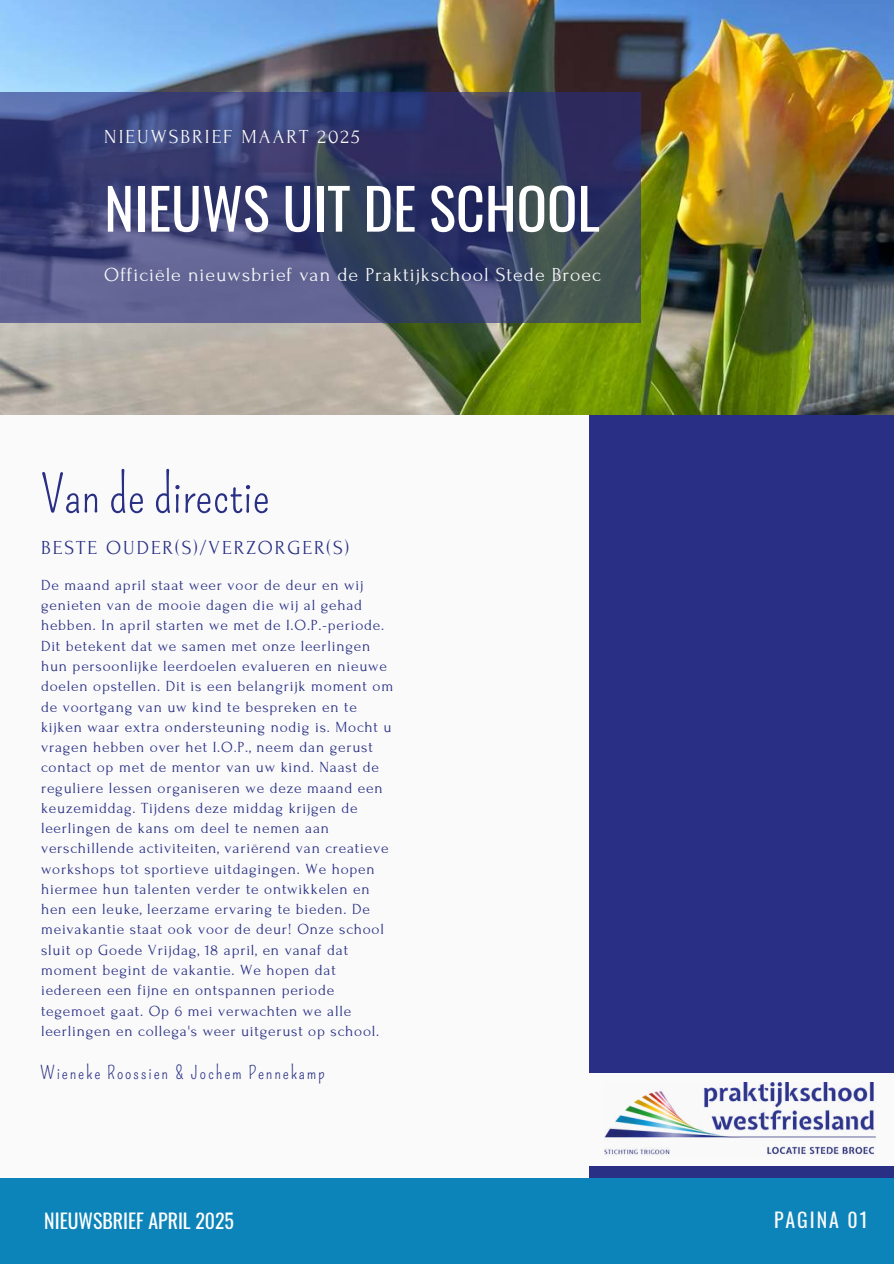
<style>
.page{position:relative;width:894px;height:1264px;background:#fff}
.page>*{position:absolute;margin:0;border:0;box-sizing:border-box;transform-origin:0 0}
.t1{font:56.4px "Oswald";color:#fff}
.t2{font:51px "Pompiere";color:#282f84}
.t3{font:19.8px "Forum";letter-spacing:.05em;color:#fafafa}
.t4{font:19.8px "Forum";letter-spacing:.1em;color:#282f84}
.t5{font:19.8px "Forum";letter-spacing:.1em;color:#fafafa}
.t6{font:19.8px "Oswald";color:#fff}
.t7{font:19.8px "Oswald";letter-spacing:.1em;color:#fafafa}
.t8{font:18px "Pompiere";letter-spacing:.1em;color:#282f84}
.t9{font:15.45px/20.2px "Forum";letter-spacing:.05em;color:#282f84}
</style>
<div class="page">
<div style="left:0;top:0;width:893px;height:1263px;background:#fafafa"></div>
<div style="left:589px;top:414px;width:304px;height:771px;background:#282f84"></div>
<img style="left:0;top:0;width:893px;height:414px">
<svg style="left:0;top:92px;width:640px;height:230px;background:#3d446f"></svg>
<div style="left:0;top:1178px;width:893px;height:85px;background:#0d84b9"></div>
<div style="left:557px;top:1072px;width:336px;height:93px;background:#fafafa"></div>
<img style="left:604px;top:1082px;width:271px;height:73px">
<p class="t5" style="left:104px;top:126px;width:257px">NIEUWSBRIEF MAART 2025</p>
<h1 class="t1" style="left:104px;top:158px;width:497px">NIEUWS UIT DE SCHOOL</h1>
<p class="t3" style="left:104px;top:264px;width:498px">Officiële nieuwsbrief van de Praktijkschool Stede Broec</p>
<h2 class="t2" style="left:41px;top:465px;width:230px">Van de directie</h2>
<p class="t4" style="left:41px;top:537px;width:309px">BESTE OUDER(S)/VERZORGER(S)</p>
<p class="t9" style="left:41px;top:575px;width:353px">De maand april staat weer voor de deur en wij genieten van de mooie dagen die wij al gehad hebben. In april starten we met de I.O.P.-periode.<br>Dit betekent dat we samen met onze leerlingen hun persoonlijke leerdoelen evalueren en nieuwe doelen opstellen. Dit is een belangrijk moment om de voortgang van uw kind te bespreken en te kijken waar extra ondersteuning nodig is. Mocht u vragen hebben over het I.O.P., neem dan gerust contact op met de mentor van uw kind. Naast de reguliere lessen organiseren we deze maand een keuzemiddag. Tijdens deze middag krijgen de leerlingen de kans om deel te nemen aan verschillende activiteiten, variërend van creatieve workshops tot sportieve uitdagingen. We hopen hiermee hun talenten verder te ontwikkelen en hen een leuke, leerzame ervaring te bieden. De meivakantie staat ook voor de deur! Onze school sluit op Goede Vrijdag, 18 april, en vanaf dat moment begint de vakantie. We hopen dat iedereen een fijne en ontspannen periode tegemoet gaat. Op 6 mei verwachten we alle leerlingen en collega's weer uitgerust op school.</p>
<p class="t8" style="left:41px;top:1061px;width:286px">Wieneke Roossien &amp; Jochem Pennekamp</p>
<p class="t6" style="left:44px;top:1203px;width:191px">NIEUWSBRIEF APRIL 2025</p>
<p class="t7" style="left:773px;top:1202px;width:95px">PAGINA 01</p>
</div>
